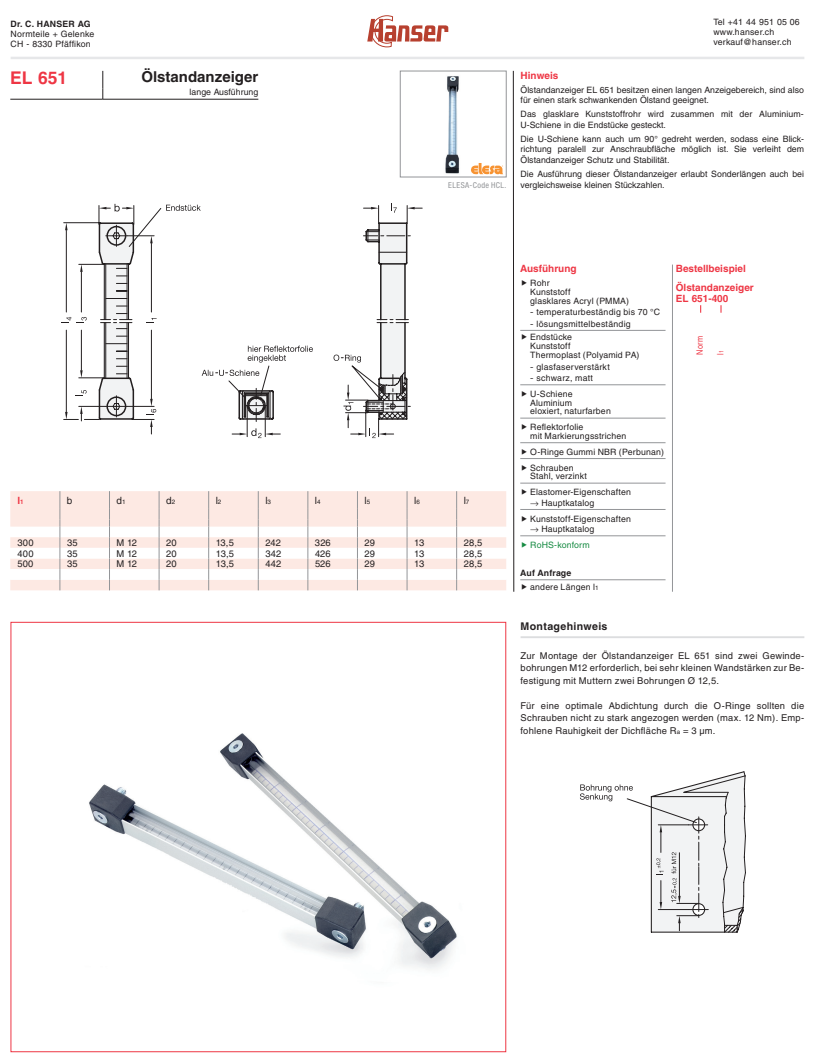
<style>
.page{position:relative;width:815px;height:1063px;background:#fff}
.page>*{position:absolute;margin:0;border:0;box-sizing:border-box;transform-origin:0 0}
.t1{font:700 17.5px "Helvetica";color:#ee3644}
.t2{font:700 15px "Helvetica";color:#231f20}
.t3{font:700 10.62px "Helvetica";letter-spacing:.03em;color:#231f20}
.t4{font:700 10px/18.4px "Helvetica";color:#ee3644}
.t5{font:10px "Helvetica";color:#231f20}
.t6{font:9.38px/12.5px "Helvetica";letter-spacing:.025em;color:#231f20;text-align:justify}
.t7{font:8.75px/10.5px "Helvetica";letter-spacing:.01em;color:#231f20}
.t8{font:8.75px "Helvetica";letter-spacing:.03em;color:#231f20}
.t9{font:700 8.75px "Helvetica";letter-spacing:.02em;color:#231f20}
.t10{font:8.75px "Helvetica";color:#ee3644;scale:.85 1}
.t11{font:condensed 8.12px "Helvetica Neue LT Pro";letter-spacing:.05em;color:#939598}
.s1{font-size:6.25px}
.s2{font-family:"Helvetica Neue LT Pro"}
.s3{color:#178b43}
.s4{font-weight:700}
</style>
<div class="page">
<hr style="left:11px;top:57px;width:793px;height:2px;background:#e6e7e9">
<svg style="left:367px;top:15px;width:81px;height:32px"></svg>
<hr style="left:672px;top:265px;width:1px;height:327px;background:#939598">
<hr style="left:520px;top:330px;width:146px;height:1px;background:#939598">
<hr style="left:520px;top:385px;width:146px;height:1px;background:#939598">
<hr style="left:520px;top:418px;width:146px;height:1px;background:#939598">
<hr style="left:520px;top:442px;width:146px;height:1px;background:#939598">
<hr style="left:520px;top:458px;width:146px;height:1px;background:#939598">
<hr style="left:520px;top:483px;width:146px;height:1px;background:#939598">
<hr style="left:520px;top:509px;width:146px;height:1px;background:#939598">
<hr style="left:520px;top:536px;width:146px;height:1px;background:#939598">
<hr style="left:520px;top:580px;width:146px;height:1px;background:#939598">
<img style="left:445px;top:76px;width:58px;height:99px">
<div style="left:400px;top:71px;width:106px;height:106px;border:1px solid #939598"></div>
<hr style="left:103px;top:99px;width:155px;height:1px;background:#231f20">
<hr style="left:10px;top:99px;width:93px;height:1px;background:#231f20">
<svg style="left:10px;top:71px;width:248px;height:28px"></svg>
<svg style="left:471px;top:163px;width:32px;height:11px"></svg>
<svg style="left:513px;top:71px;width:1px;height:521px"></svg>
<svg style="left:10px;top:491px;width:496px;height:99px"></svg>
<svg style="left:62px;top:204px;width:91px;height:230px"></svg>
<svg style="left:166px;top:203px;width:256px;height:235px"></svg>
<svg style="left:98px;top:222px;width:310px;height:198px"></svg>
<img style="left:89px;top:733px;width:368px;height:236px">
<hr style="left:521px;top:636px;width:283px;height:2px;background:#dcdddf">
<svg style="left:580px;top:771px;width:166px;height:162px"></svg>
<p class="t9" style="left:11px;top:18px;width:81px">Dr. C. HANSER AG</p>
<p class="t7" style="left:11px;top:29px;width:85px;line-height:10px">Normteile + Gelenke<br>CH - 8330 Pfäffikon</p>
<p class="t7" style="left:713px;top:17px;width:88px;line-height:10px">Tel +41 44 951 05 06 www.hanser.ch verkauf@hanser.ch</p>
<p class="t4" style="left:521px;top:66px;width:39px">Hinweis</p>
<p class="t7" style="left:521px;top:84px;width:285px">Ölstandanzeiger EL 651 besitzen einen langen Anzeigebereich, sind also für einen stark schwankenden Ölstand geeignet.</p>
<p class="t7" style="left:521px;top:109px;width:285px">Das glasklare Kunststoffrohr wird zusammen mit der Aluminium-<br>U-Schiene in die Endstücke gesteckt.</p>
<p class="t7" style="left:521px;top:134px;width:285px;text-align:justify">Die U-Schiene kann auch um 90° gedreht werden, sodass eine Blick&shy;richtung paralell zur Anschraubfläche möglich ist. Sie verleiht dem Ölstandanzeiger Schutz und Stabilität.</p>
<p class="t7" style="left:521px;top:169px;width:285px">Die Ausführung dieser Ölstandanzeiger erlaubt Sonderlängen auch bei vergleichsweise kleinen Stückzahlen.</p>
<h1 class="t1" style="left:10px;top:68px;width:58px">EL 651</h1>
<h2 class="t2" style="left:141px;top:68px;width:119px">Ölstandanzeiger</h2>
<p class="t7" style="left:190px;top:87px;width:70px">lange Ausführung</p>
<p class="t11" style="left:448px;top:181px;width:60px">ELESA-Code HCL.</p>
<p class="t4" style="left:17px;top:491px;width:8px">l<span class="s1">1</span></p>
<p class="t5" style="left:67px;top:495px;width:7px">b</p>
<p class="t5" style="left:117px;top:495px;width:11px">d<span class="s1">1</span></p>
<p class="t5" style="left:166px;top:495px;width:11px">d<span class="s1">2</span></p>
<p class="t5" style="left:216px;top:495px;width:7px">l<span class="s1">2</span></p>
<p class="t5" style="left:265px;top:495px;width:7px">l<span class="s1">3</span></p>
<p class="t5" style="left:315px;top:495px;width:7px">l<span class="s1">4</span></p>
<p class="t5" style="left:365px;top:495px;width:7px">l<span class="s1">5</span></p>
<p class="t5" style="left:414px;top:495px;width:7px">l<span class="s1">6</span></p>
<p class="t5" style="left:464px;top:495px;width:7px">l<span class="s1">7</span></p>
<p class="t6" style="left:17px;top:537px;width:18px">300</p>
<p class="t6" style="left:67px;top:537px;width:12px">35</p>
<p class="t6" style="left:117px;top:537px;width:22px">M 12</p>
<p class="t6" style="left:166px;top:537px;width:12px">20</p>
<p class="t6" style="left:216px;top:537px;width:20px">13,5</p>
<p class="t6" style="left:265px;top:537px;width:17px">242</p>
<p class="t6" style="left:315px;top:537px;width:17px">326</p>
<p class="t6" style="left:365px;top:537px;width:12px">29</p>
<p class="t6" style="left:414px;top:537px;width:12px">13</p>
<p class="t6" style="left:464px;top:537px;width:20px">28,5</p>
<p class="t6" style="left:17px;top:547px;width:18px">400</p>
<p class="t6" style="left:67px;top:547px;width:12px">35</p>
<p class="t6" style="left:117px;top:547px;width:22px">M 12</p>
<p class="t6" style="left:166px;top:547px;width:12px">20</p>
<p class="t6" style="left:216px;top:547px;width:20px">13,5</p>
<p class="t6" style="left:265px;top:547px;width:17px">342</p>
<p class="t6" style="left:315px;top:547px;width:17px">426</p>
<p class="t6" style="left:365px;top:547px;width:12px">29</p>
<p class="t6" style="left:414px;top:547px;width:12px">13</p>
<p class="t6" style="left:464px;top:547px;width:20px">28,5</p>
<p class="t6" style="left:17px;top:558px;width:18px">500</p>
<p class="t6" style="left:67px;top:558px;width:12px">35</p>
<p class="t6" style="left:117px;top:558px;width:22px">M 12</p>
<p class="t6" style="left:166px;top:558px;width:12px">20</p>
<p class="t6" style="left:216px;top:558px;width:20px">13,5</p>
<p class="t6" style="left:265px;top:558px;width:17px">442</p>
<p class="t6" style="left:315px;top:558px;width:17px">526</p>
<p class="t6" style="left:365px;top:558px;width:12px">29</p>
<p class="t6" style="left:414px;top:558px;width:12px">13</p>
<p class="t6" style="left:464px;top:558px;width:20px">28,5</p>
<p class="t4" style="left:520px;top:259px;width:58px">Ausführung</p>
<p class="t7" style="left:530px;top:279px;width:100px;line-height:8.8px">Rohr<br>Kunststoff<br>glasklares Acryl (PMMA)</p>
<p class="t8" style="left:530px;top:307px;width:131px"><span class="s2">-</span> temperaturbeständig bis 70 °C</p>
<p class="t7" style="left:530px;top:317px;width:102px;line-height:13.8px"><span class="s2">-</span> lösungsmittelbeständig<br>Endstücke</p>
<p class="t7" style="left:530px;top:342px;width:111px;line-height:8.8px">Kunststoff<br>Thermoplast (Polyamid PA)</p>
<p class="t7" style="left:530px;top:361px;width:81px"><span class="s2">-</span> glasfaserverstärkt</p>
<p class="t7" style="left:530px;top:370px;width:64px;line-height:15.9px"><span class="s2">-</span> schwarz, matt<br>U-Schiene</p>
<p class="t7" style="left:530px;top:398px;width:82px;line-height:8.8px">Aluminium<br>eloxiert, naturfarben</p>
<p class="t7" style="left:530px;top:423px;width:98px;line-height:8.8px">Reflektorfolie<br>mit Markierungsstrichen</p>
<p class="t7" style="left:530px;top:444px;width:135px;line-height:15.9px">O-Ringe Gummi NBR (Perbunan)<br>Schrauben</p>
<p class="t7" style="left:530px;top:468px;width:102px;line-height:15.9px">Stahl, verzinkt<br>Elastomer-Eigenschaften</p>
<p class="t7" style="left:530px;top:495px;width:102px;line-height:15.9px">→ Hauptkatalog<br>Kunststoff-Eigenschaften</p>
<p class="t7" style="left:530px;top:521px;width:66px;line-height:15.9px">→ Hauptkatalog<br><span class="s3">RoHS-konform</span></p>
<p class="t7" style="left:530px;top:566px;width:70px;line-height:13.8px;text-indent:-10px"><span class="s4">Auf Anfrage </span>andere Längen l<span class="s1">1</span></p>
<p class="t4" style="left:676px;top:259px;width:80px">Bestellbeispiel<br>Ölstandanzeiger</p>
<p class="t4" style="left:676px;top:289px;width:54px">EL 651-400</p>
<p class="t10" style="left:695px;top:355px;width:24px;rotate:-90deg">Norm</p>
<p class="t10" style="left:715px;top:355px;width:7px;rotate:-90deg">l<span class="s1">1</span></p>
<p class="t3" style="left:521px;top:620px;width:88px">Montagehinweis</p>
<p class="t6" style="left:521px;top:649px;width:285px">Zur Montage der Ölstandanzeiger EL 651 sind zwei Gewinde&shy;bohrungen M12 erforderlich, bei sehr kleinen Wandstärken zur Be&shy;festigung mit Muttern zwei Bohrungen Ø 12,5.</p>
<p class="t6" style="left:521px;top:699px;width:285px">Für eine optimale Abdichtung durch die O-Ringe sollten die Schrauben nicht zu stark angezogen werden (max. 12 Nm). Emp&shy;fohlene Rauhigkeit der Dichfläche R<span class="s1">a</span> = 3 μm.</p>
</div>
